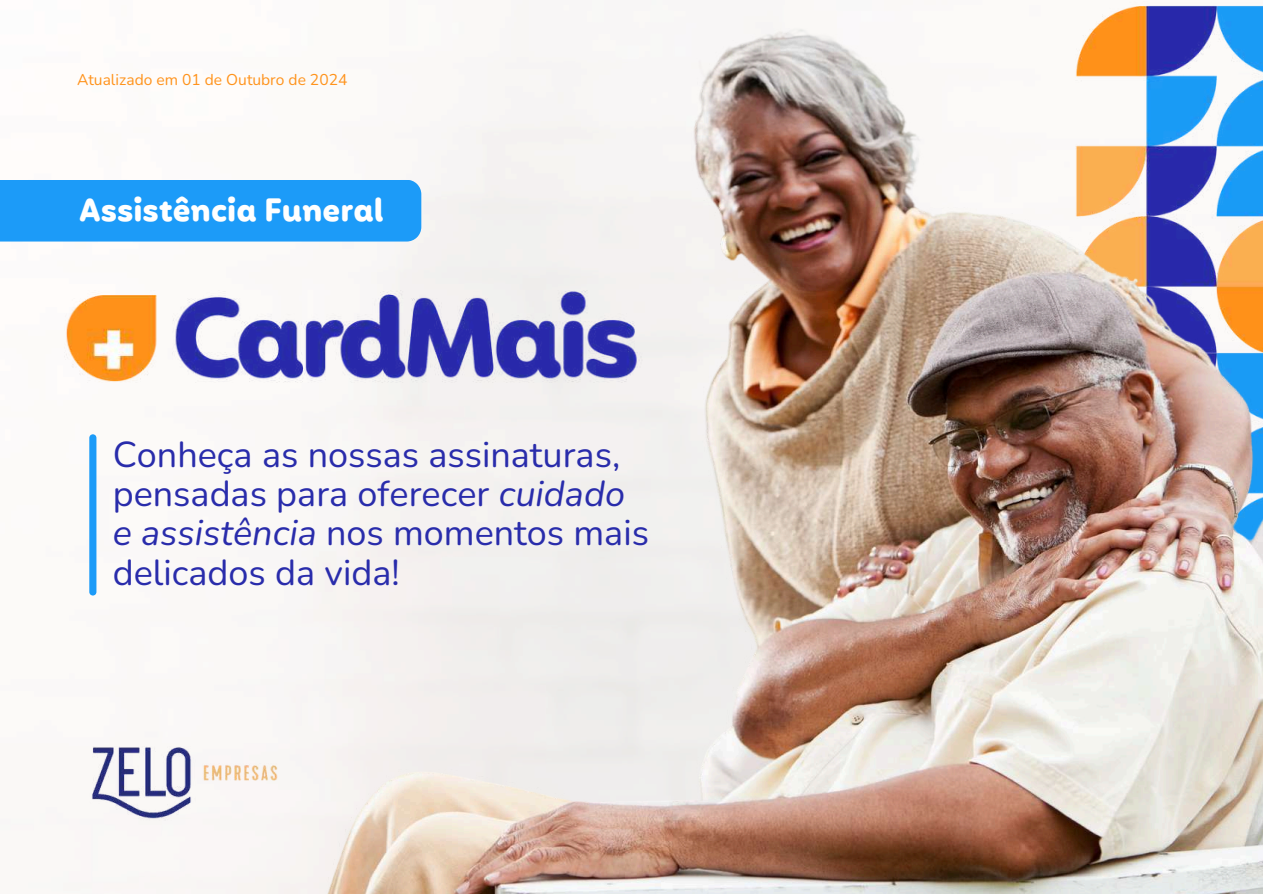
<style>
.page{position:relative;width:1263px;height:894px;background:#fff}
.page>*{position:absolute;margin:0;border:0;box-sizing:border-box;transform-origin:0 0}
.t1{font:36px/39.3px "Nunito";color:#292cab}
.t2{font:700 30.75px "Mohr Rounded Alt";color:#fff}
.t3{font:15.6px "Nunito";color:#ff931c}
.s1{font-style:italic}
</style>
<div class="page">
<img style="left:50px;top:241px;width:265px;height:234px">
<img style="left:1010px;top:0;width:112px;height:27px">
<img style="left:1122px;top:0;width:141px;height:27px">
<div style="left:0;top:180px;width:315px;height:61px;background:#1c9bf8"></div>
<img style="left:315px;top:27px;width:948px;height:866px">
<img style="left:89px;top:717px;width:194px;height:111px">
<svg style="left:89px;top:434px;width:7px;height:161px"></svg>
<p class="t3" style="left:77px;top:69px;width:272px">Atualizado em 01 de Outubro de 2024</p>
<p class="t2" style="left:79px;top:197px;width:306px">Assistência Funeral</p>
<p class="t1" style="left:113px;top:435px;width:538px">Conheça as nossas assinaturas, pensadas para oferecer <span class="s1">cuidado e assistência</span> nos momentos mais delicados da vida!</p>
</div>
